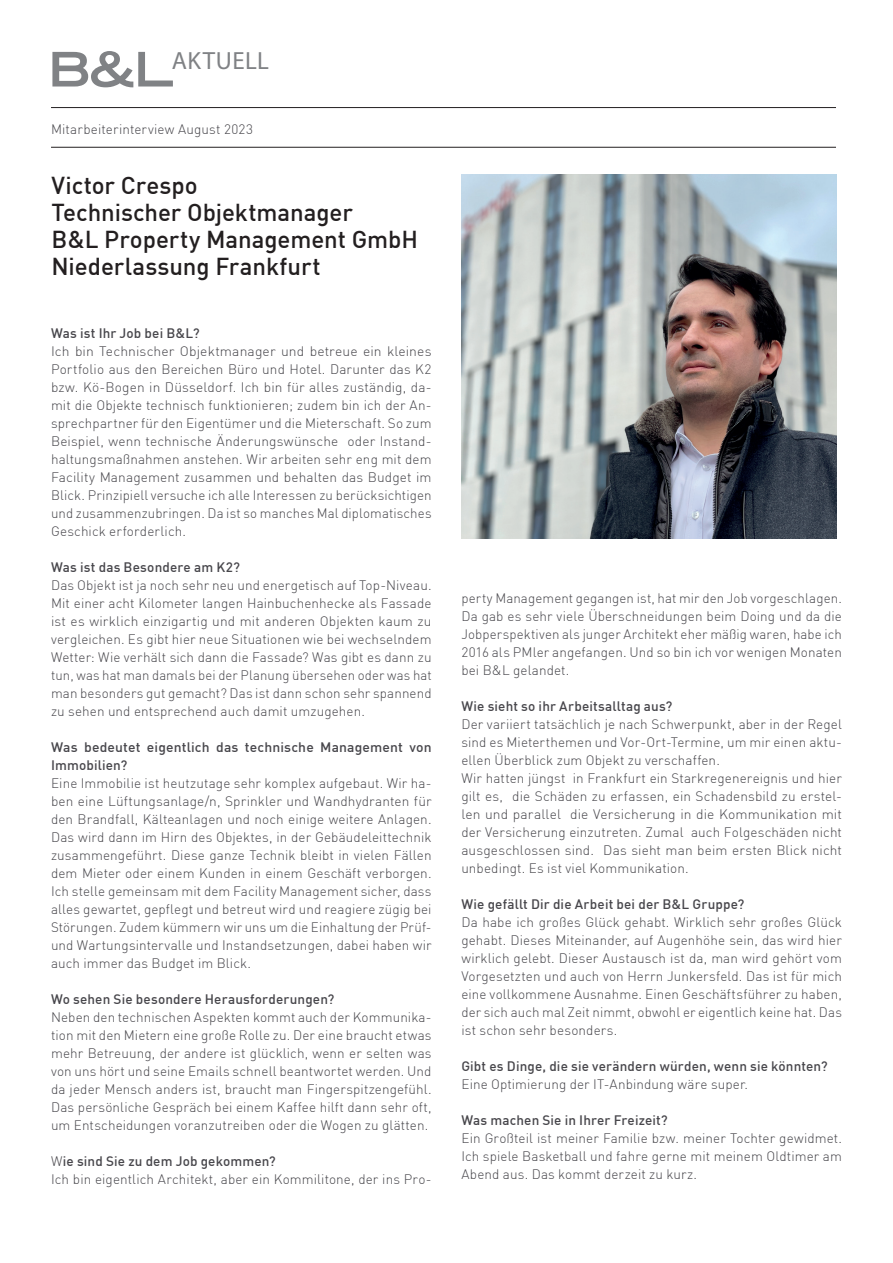
<style>
.page{position:relative;width:893px;height:1263px;background:#fff}
.page>*{position:absolute;margin:0;border:0;box-sizing:border-box;transform-origin:0 0}
.t1{font:24.9px "Myriad Pro";letter-spacing:.02em;color:#808285}
.t2{font:500 24px/27px "DINCE";letter-spacing:-.005em;color:#231f20}
.t3{font:300 13.5px/18px "DINCE";letter-spacing:.01em;color:#47464b;text-align:justify}
.t4{font:500 13.5px/18px "DINCE";letter-spacing:.01em;color:#47464b}
.s1{font-weight:500}
</style>
<div class="page">
<svg style="left:52px;top:51px;width:121px;height:36px"></svg>
<hr style="left:51px;top:107px;width:785px;height:1px;background:#231f20">
<hr style="left:51px;top:147px;width:785px;height:1px;background:#231f20">
<img style="left:461px;top:175px;width:375px;height:364px">
<h1 class="t1" style="left:172px;top:46px;width:98px">AKTUELL</h1>
<p class="t3" style="left:51px;top:120px;width:204px">Mitarbeiterinterview August 2023</p>
<h2 class="t2" style="left:52px;top:171px;width:368px">Victor Crespo<br>Technischer Objektmanager<br>B&amp;L Property Management GmbH<br>Niederlassung Frankfurt</h2>
<p class="t4" style="left:51px;top:323px;width:150px">Was ist Ihr Job bei B&amp;L?</p>
<p class="t3" style="left:51px;top:342px;width:382px">Ich bin Technischer Objektmanager und betreue ein kleines Portfolio aus den Bereichen Büro und Hotel. Darunter das K2 bzw. Kö-Bogen in Düsseldorf. Ich bin für alles zuständig, da&shy;mit die Objekte technisch funktionieren; zudem bin ich der An&shy;sprechpartner für den Eigentümer und die Mieterschaft. So zum Beispiel, wenn technische Änderungswünsche oder Instand&shy;haltungsmaßnahmen anstehen. Wir arbeiten sehr eng mit dem Facility Management zusammen und behalten das Budget im Blick. Prinzipiell versuche ich alle Interessen zu berücksichtigen und zusammenzubringen. Da ist so manches Mal diplomatisches Geschick erforderlich.</p>
<p class="t4" style="left:51px;top:557px;width:191px">Was ist das Besondere am K2?</p>
<p class="t3" style="left:51px;top:576px;width:382px">Das Objekt ist ja noch sehr neu und energetisch auf Top-Niveau.<br>Mit einer acht Kilometer langen Hainbuchenhecke als Fassade ist es wirklich einzigartig und mit anderen Objekten kaum zu vergleichen. Es gibt hier neue Situationen wie bei wechselndem Wetter: Wie verhält sich dann die Fassade? Was gibt es dann zu tun, was hat man damals bei der Planung übersehen oder was hat man besonders gut gemacht? Das ist dann schon sehr spannend zu sehen und entsprechend auch damit umzugehen.</p>
<p class="t4" style="left:51px;top:737px;width:382px">Was bedeutet eigentlich das technische Management von<br>Immobilien?</p>
<p class="t3" style="left:51px;top:774px;width:382px">Eine Immobilie ist heutzutage sehr komplex aufgebaut. Wir ha&shy;ben eine Lüftungsanlage/n, Sprinkler und Wandhydranten für den Brandfall, Kälteanlagen und noch einige weitere Anlagen.<br>Das wird dann im Hirn des Objektes, in der Gebäudeleittechnik zusammengeführt. Diese ganze Technik bleibt in vielen Fällen dem Mieter oder einem Kunden in einem Geschäft verborgen.<br>Ich stelle gemeinsam mit dem Facility Management sicher, dass alles gewartet, gepflegt und betreut wird und reagiere zügig bei Störungen. Zudem kümmern wir uns um die Einhaltung der Prüf&shy;und Wartungsintervalle und Instandsetzungen, dabei haben wir auch immer das Budget im Blick.</p>
<p class="t4" style="left:51px;top:989px;width:285px">Wo sehen Sie besondere Herausforderungen?</p>
<p class="t3" style="left:51px;top:1008px;width:382px">Neben den technischen Aspekten kommt auch der Kommunika&shy;tion mit den Mietern eine große Rolle zu. Der eine braucht etwas mehr Betreuung, der andere ist glücklich, wenn er selten was von uns hört und seine Emails schnell beantwortet werden. Und da jeder Mensch anders ist, braucht man Fingerspitzengefühl.<br>Das persönliche Gespräch bei einem Kaffee hilft dann sehr oft, um Entscheidungen voranzutreiben oder die Wogen zu glätten.</p>
<p class="t3" style="left:51px;top:1152px;width:382px">W<span class="s1">ie sind Sie zu dem Job gekommen?<br></span>Ich bin eigentlich Architekt, aber ein Kommilitone, der ins Pro-</p>
<p class="t3" style="left:461px;top:589px;width:382px">perty Management gegangen ist, hat mir den Job vorgeschlagen.<br>Da gab es sehr viele Überschneidungen beim Doing und da die Jobperspektiven als junger Architekt eher mäßig waren, habe ich 2016 als PMler angefangen. Und so bin ich vor wenigen Monaten bei B&amp;L gelandet.</p>
<p class="t4" style="left:461px;top:697px;width:213px">Wie sieht so ihr Arbeitsalltag aus?</p>
<p class="t3" style="left:461px;top:715px;width:382px;text-align:left">Der variiert tatsächlich je nach Schwerpunkt, aber in der Regel sind es Mieterthemen und Vor-Ort-Termine, um mir einen aktu&shy;ellen Überblick zum Objekt zu verschaffen.<br>Wir hatten jüngst in Frankfurt ein Starkregenereignis und hier gilt es, die Schäden zu erfassen, ein Schadensbild zu erstel&shy;len und parallel die Versicherung in die Kommunikation mit der Versicherung einzutreten. Zumal auch Folgeschäden nicht ausgeschlossen sind. Das sieht man beim ersten Blick nicht unbedingt. Es ist viel Kommunikation.</p>
<p class="t4" style="left:461px;top:895px;width:285px">Wie gefällt Dir die Arbeit bei der B&amp;L Gruppe?</p>
<p class="t3" style="left:461px;top:913px;width:382px">Da habe ich großes Glück gehabt. Wirklich sehr großes Glück gehabt. Dieses Miteinander, auf Augenhöhe sein, das wird hier wirklich gelebt. Dieser Austausch ist da, man wird gehört vom Vorgesetzten und auch von Herrn Junkersfeld. Das ist für mich eine vollkommene Ausnahme. Einen Geschäftsführer zu haben, der sich auch mal Zeit nimmt, obwohl er eigentlich keine hat. Das ist schon sehr besonders.</p>
<p class="t4" style="left:461px;top:1057px;width:368px">Gibt es Dinge, die sie verändern würden, wenn sie könnten?</p>
<p class="t3" style="left:461px;top:1075px;width:288px">Eine Optimierung der IT-Anbindung wäre super.</p>
<p class="t4" style="left:461px;top:1111px;width:208px">Was machen Sie in Ihrer Freizeit?</p>
<p class="t3" style="left:461px;top:1129px;width:382px">Ein Großteil ist meiner Familie bzw. meiner Tochter gewidmet.<br>Ich spiele Basketball und fahre gerne mit meinem Oldtimer am Abend aus. Das kommt derzeit zu kurz.</p>
</div>
